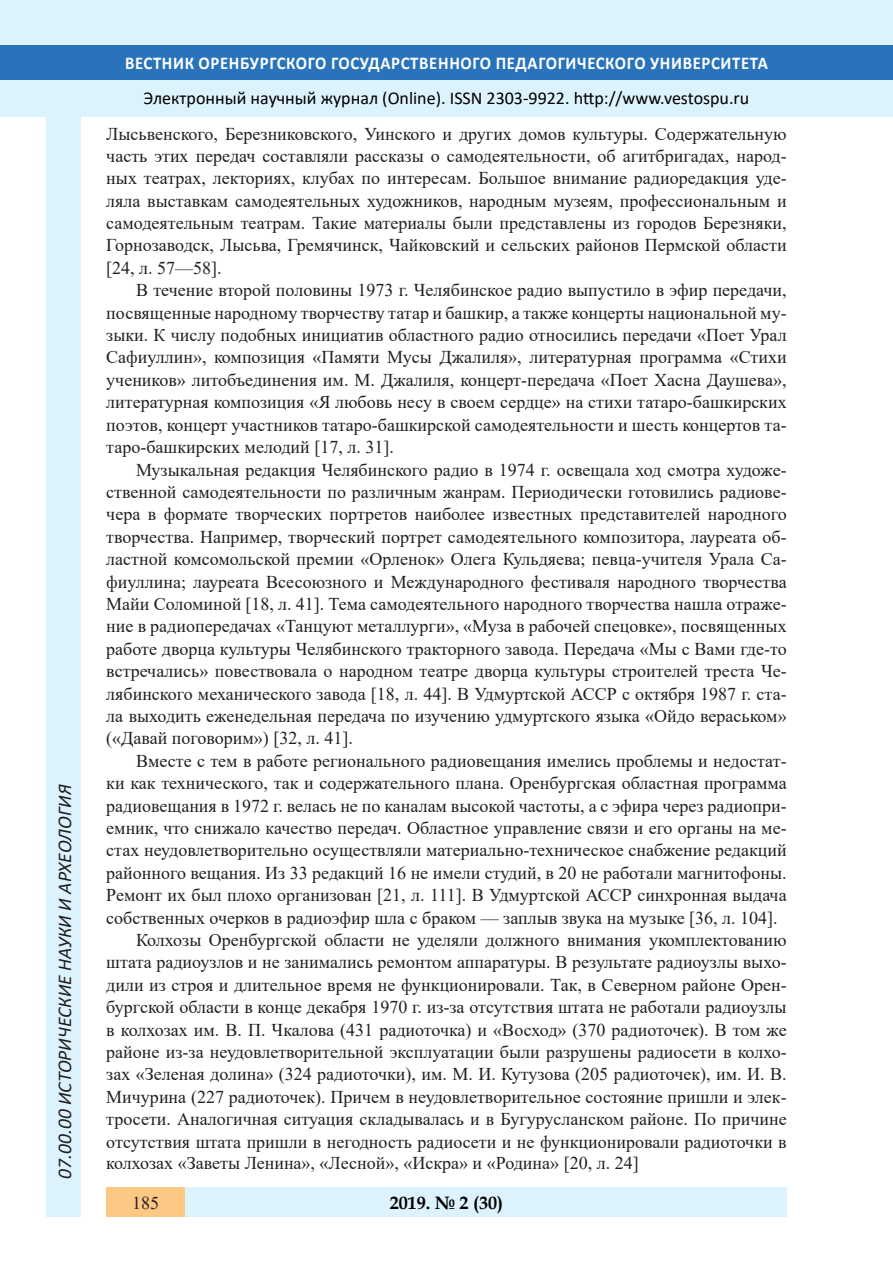
<style>
.page{position:relative;width:893px;height:1263px;background:#fff}
.page>*{position:absolute;margin:0;border:0;box-sizing:border-box;transform-origin:0 0}
.t1{font:italic 19.5px "Calibri";color:#231f20}
.Стиль2{font:18px/22.4px "Times New Roman";color:#231f20;text-align:justify}
.t2{font:18px "Calibri";color:#000}
.t3{font:700 18px "Calibri";letter-spacing:.04em;color:#fff;scale:.93 1}
.t4{font:700 18px "Book Antiqua";color:#000}
</style>
<div class="page">
<div style="left:0;top:0;width:893px;height:116px;background:#dcf2fc"></div>
<div style="left:0;top:45px;width:893px;height:34px;background:#2873ba"></div>
<div style="left:47px;top:116px;width:34px;height:1101px;background:#dcf2fc"></div>
<div style="left:106px;top:1188px;width:681px;height:29px;background:#dcf2fc"></div>
<div style="left:106px;top:1188px;width:79px;height:29px;background:#fdc784"></div>
<p class="t1" style="left:51px;top:1179px;width:395px;rotate:-90deg">07.00.00 ИСТОРИЧЕСКИЕ НАУКИ И АРХЕОЛОГИЯ</p>
<p class="t1" style="left:51px;top:1105px;width:206px;rotate:-90deg">БИОЛОГИЧЕСКИЕ НАУКИ</p>
<p class="t1" style="left:51px;top:1169px;width:11px;rotate:-90deg">3</p>
<p class="t3" style="left:125px;top:50px;width:693px">ВЕСТНИК ОРЕНБУРГСКОГО ГОСУДАРСТВЕННОГО ПЕДАГОГИЧЕСКОГО УНИВЕРСИТЕТА</p>
<p class="t2" style="left:144px;top:85px;width:607px">Электронный научный журнал (Online). ISSN 2303-9922. http://www.vestospu.ru</p>
<p class="t2" style="left:583px;top:85px;width:13px">t</p>
<p class="t2" style="left:583px;top:85px;width:13px">t</p>
<p class="Стиль2" style="left:106px;top:122px;width:682px">Лысьвенского, Березниковского, Уинского и других домов культуры. Содержательную часть этих передач составляли рассказы о самодеятельности, об агитбригадах, народ&shy;ных театрах, лекториях, клубах по интересам. Большое внимание радиоредакция уде&shy;ляла выставкам самодеятельных художников, народным музеям, профессиональным и самодеятельным театрам. Такие материалы были представлены из городов Березняки, Горнозаводск, Лысьва, Гремячинск, Чайковский и сельских районов Пермской области [24, л. 57—58].</p>
<p class="Стиль2" style="left:106px;top:278px;width:682px;text-indent:30px">В течение второй половины 1973 г. Челябинское радио выпустило в эфир передачи, посвященные народному творчеству татар и башкир, а также концерты национальной му&shy;зыки. К числу подобных инициатив областного радио относились передачи «Поет Урал Сафиуллин», композиция «Памяти Мусы Джалиля», литературная программа «Стихи учеников» литобъединения им. М. Джалиля, концерт-передача «Поет Хасна Даушева», литературная композиция «Я любовь несу в своем сердце» на стихи татаро-башкирских поэтов, концерт участников татаро-башкирской самодеятельности и шесть концертов та&shy;таро-башкирских мелодий [17, л. 31].</p>
<p class="Стиль2" style="left:106px;top:458px;width:682px;text-indent:30px">Музыкальная редакция Челябинского радио в 1974 г. освещала ход смотра художе&shy;ственной самодеятельности по различным жанрам. Периодически готовились радиове&shy;чера в формате творческих портретов наиболее известных представителей народного творчества. Например, творческий портрет самодеятельного композитора, лауреата об&shy;ластной комсомольской премии «Орленок» Олега Кульдяева; певца-учителя Урала Са&shy;фиуллина; лауреата Всесоюзного и Международного фестиваля народного творчества Майи Соломиной [18, л. 41]. Тема самодеятельного народного творчества нашла отраже&shy;ние в радиопередачах «Танцуют металлурги», «Муза в рабочей спецовке», посвященных работе дворца культуры Челябинского тракторного завода. Передача «Мы с Вами где-то встречались» повествовала о народном театре дворца культуры строителей треста Че&shy;лябинского механического завода [18, л. 44]. В Удмуртской АССР с октября 1987 г. ста&shy;ла выходить еженедельная передача по изучению удмуртского языка «Ойдо вераськом» («Давай поговорим») [32, л. 41].</p>
<p class="Стиль2" style="left:106px;top:749px;width:682px;text-indent:30px">Вместе с тем в работе регионального радиовещания имелись проблемы и недостат&shy;ки как технического, так и содержательного плана. Оренбургская областная программа радиовещания в 1972 г. велась не по каналам высокой частоты, а с эфира через радиопри&shy;емник, что снижало качество передач. Областное управление связи и его органы на ме&shy;стах неудовлетворительно осуществляли материально-техническое снабжение редакций районного вещания. Из 33 редакций 16 не имели студий, в 20 не работали магнитофоны.<br>Ремонт их был плохо организован [21, л. 111]. В Удмуртской АССР синхронная выдача собственных очерков в радиоэфир шла с браком — заплыв звука на музыке [36, л. 104].</p>
<p class="Стиль2" style="left:106px;top:928px;width:682px;text-indent:30px">Колхозы Оренбургской области не уделяли должного внимания укомплектованию штата радиоузлов и не занимались ремонтом аппаратуры. В результате радиоузлы выхо&shy;дили из строя и длительное время не функционировали. Так, в Северном районе Орен&shy;бургской области в конце декабря 1970 г. из-за отсутствия штата не работали радиоузлы в колхозах им. В. П. Чкалова (431 радиоточка) и «Восход» (370 радиоточек). В том же районе из-за неудовлетворительной эксплуатации были разрушены радиосети в колхо&shy;зах «Зеленая долина» (324 радиоточки), им. М. И. Кутузова (205 радиоточек), им. И. В.<br>Мичурина (227 радиоточек). Причем в неудовлетворительное состояние пришли и элек&shy;тросети. Аналогичная ситуация складывалась и в Бугурусланском районе. По причине отсутствия штата пришли в негодность радиосети и не функционировали радиоточки в колхозах «Заветы Ленина», «Лесной», «Искра» и «Родина» [20, л. 24]</p>
<p class="t4" style="left:390px;top:1190px;width:115px">2019. № 2 (30)</p>
<p class="Стиль2" style="left:132px;top:1191px;width:28px">185</p>
<p class="t4" style="left:488px;top:1190px;width:10px">6</p>
<p class="t4" style="left:417px;top:1190px;width:10px">8</p>
<p class="t4" style="left:460px;top:1190px;width:39px">1 25</p>
</div>
